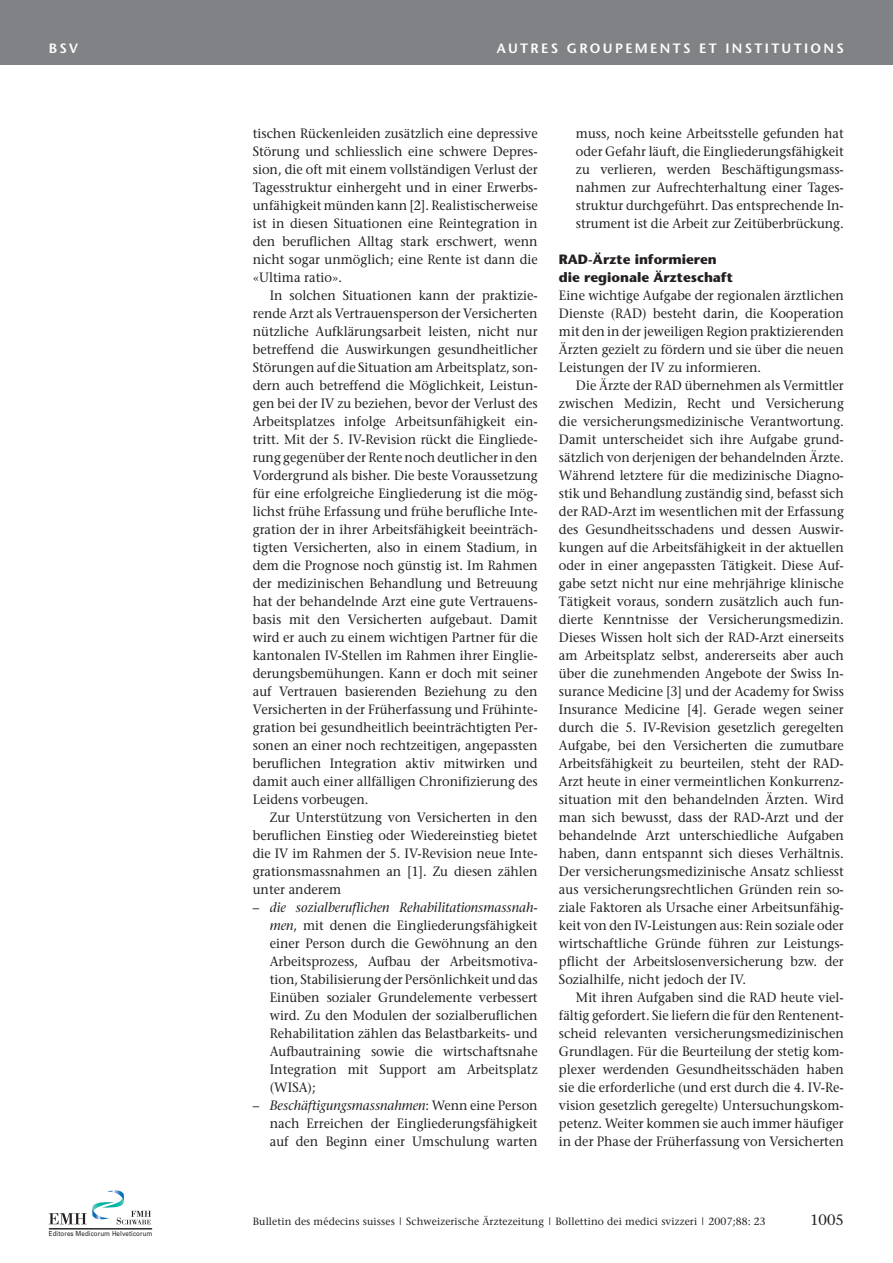
<style>
.page{position:relative;width:893px;height:1263px;background:#fff}
.page>*{position:absolute;margin:0;border:0;box-sizing:border-box;transform-origin:0 0}
.t1{font:15px "Stone Serif";color:#231f20}
.t2{font:13.5px/18px "Stone Serif";color:#231f20;text-align:justify;scale:.95 1}
.t3{font:700 13.5px/18px "Stone Sans";color:#231f20}
.t4{font:600 13.5px "Stone Sans";letter-spacing:.17em;color:#fff}
.t5{font:10.5px "Stone Serif";letter-spacing:.01em;color:#231f20}
.t6{font:6.9px "Univers";letter-spacing:.015em;color:#231f20;scale:.9 1}
.s1{font-style:italic}
</style>
<div class="page">
<svg style="left:49px;top:1190px;width:102px;height:34px"></svg>
<hr style="left:49px;top:1228px;width:103px;height:1px;background:#231f20">
<div style="left:0;top:0;width:893px;height:64px;background:#808285"></div>
<p class="t4" style="left:49px;top:42px;width:31px">BSV</p>
<p class="t4" style="left:497px;top:42px;width:349px">AUTRES GROUPEMENTS ET INSTITUTIONS</p>
<p class="t2" style="left:253px;top:126px;width:301px">tischen Rückenleiden zusätzlich eine depressive Störung und schliesslich eine schwere Depres&shy;sion, die oft mit einem vollständigen Verlust der Tagesstruktur einhergeht und in einer Erwerbs&shy;unfähigkeit münden kann [2]. Realistischerweise ist in diesen Situationen eine Reintegration in den beruflichen Alltag stark erschwert, wenn nicht sogar unmöglich; eine Rente ist dann die «Ultima ratio».</p>
<p class="t2" style="left:253px;top:288px;width:301px;text-indent:17px">In solchen Situationen kann der praktizie&shy;rende Arzt als Vertrauensperson der Versicherten nützliche Aufklärungsarbeit leisten, nicht nur betreffend die Auswirkungen gesundheitlicher Störungen auf die Situation am Arbeitsplatz, son&shy;dern auch betreffend die Möglichkeit, Leistun&shy;gen bei der IV zu beziehen, bevor der Verlust des Arbeitsplatzes infolge Arbeitsunfähigkeit ein&shy;tritt. Mit der 5. IV-Revision rückt die Eingliede&shy;rung gegenüber der Rente noch deutlicher in den Vordergrund als bisher. Die beste Voraussetzung für eine erfolgreiche Eingliederung ist die mög&shy;lichst frühe Erfassung und frühe berufliche Inte&shy;gration der in ihrer Arbeitsfähigkeit beeinträch&shy;tigten Versicherten, also in einem Stadium, in dem die Prognose noch günstig ist. Im Rahmen der medizinischen Behandlung und Betreuung hat der behandelnde Arzt eine gute Vertrauens&shy;basis mit den Versicherten aufgebaut. Damit wird er auch zu einem wichtigen Partner für die kantonalen IV-Stellen im Rahmen ihrer Einglie&shy;derungsbemühungen. Kann er doch mit seiner auf Vertrauen basierenden Beziehung zu den Versicherten in der Früherfassung und Frühinte&shy;gration bei gesundheitlich beeinträchtigten Per&shy;sonen an einer noch rechtzeitigen, angepassten beruflichen Integration aktiv mitwirken und damit auch einer allfälligen Chronifizierung des Leidens vorbeugen.</p>
<p class="t2" style="left:253px;top:810px;width:301px;text-indent:17px">Zur Unterstützung von Versicherten in den beruflichen Einstieg oder Wiedereinstieg bietet die IV im Rahmen der 5. IV-Revision neue Inte&shy;grationsmassnahmen an [1]. Zu diesen zählen unter anderem</p>
<p class="t2" style="left:270px;top:899px;width:284px;text-indent:-17px">– <span class="s1">die sozialberuflichen Rehabilitationsmassnah&shy;men</span>, mit denen die Eingliederungsfähigkeit einer Person durch die Gewöhnung an den Arbeitsprozess, Aufbau der Arbeitsmotiva&shy;tion, Stabilisierung der Persönlichkeit und das Einüben sozialer Grundelemente verbessert wird. Zu den Modulen der sozialberuflichen Rehabilitation zählen das Belastbarkeits- und Aufbautraining sowie die wirtschaftsnahe Integration mit Support am Arbeitsplatz (WISA);</p>
<p class="t2" style="left:270px;top:1097px;width:283px;text-indent:-17px">– <span class="s1">Beschäftigungsmassnahmen</span>: Wenn eine Person nach Erreichen der Eingliederungsfähigkeit auf den Beginn einer Umschulung warten</p>
<p class="t2" style="left:576px;top:125px;width:283px">muss, noch keine Arbeitsstelle gefunden hat oder Gefahr läuft, die Eingliederungsfähigkeit zu verlieren, werden Beschäftigungsmass&shy;nahmen zur Aufrechterhaltung einer Tages&shy;struktur durchgeführt. Das entsprechende In&shy;strument ist die Arbeit zur Zeitüberbrückung.</p>
<p class="t3" style="left:559px;top:252px;width:175px">RAD-Ärzte informieren die regionale Ärzteschaft</p>
<p class="t2" style="left:559px;top:288px;width:301px">Eine wichtige Aufgabe der regionalen ärztlichen Dienste (RAD) besteht darin, die Kooperation mit den in der jeweiligen Region praktizierenden Ärzten gezielt zu fördern und sie über die neuen Leistungen der IV zu informieren.</p>
<p class="t2" style="left:559px;top:378px;width:302px;text-indent:17px">Die Ärzte der RAD übernehmen als Vermittler zwischen Medizin, Recht und Versicherung die versicherungsmedizinische Verantwortung.<br>Damit unterscheidet sich ihre Aufgabe grund&shy;sätzlich von derjenigen der behandelnden Ärzte.<br>Während letztere für die medizinische Diagno&shy;stik und Behandlung zuständig sind, befasst sich der RAD-Arzt im wesentlichen mit der Erfassung des Gesundheitsschadens und dessen Auswir&shy;kungen auf die Arbeitsfähigkeit in der aktuellen oder in einer angepassten Tätigkeit. Diese Auf&shy;gabe setzt nicht nur eine mehrjährige klinische Tätigkeit voraus, sondern zusätzlich auch fun&shy;dierte Kenntnisse der Versicherungsmedizin.<br>Dieses Wissen holt sich der RAD-Arzt einerseits am Arbeitsplatz selbst, andererseits aber auch über die zunehmenden Angebote der Swiss In&shy;surance Medicine [3] und der Academy for Swiss Insurance Medicine [4]. Gerade wegen seiner durch die 5. IV-Revision gesetzlich geregelten Aufgabe, bei den Versicherten die zumutbare Arbeitsfähigkeit zu beurteilen, steht der RAD-Arzt heute in einer vermeintlichen Konkurrenz&shy;situation mit den behandelnden Ärzten. Wird man sich bewusst, dass der RAD-Arzt und der behandelnde Arzt unterschiedliche Aufgaben haben, dann entspannt sich dieses Verhältnis.<br>Der versicherungsmedizinische Ansatz schliesst aus versicherungsrechtlichen Gründen rein so&shy;ziale Faktoren als Ursache einer Arbeitsunfähig&shy;keit von den IV-Leistungen aus: Rein soziale oder wirtschaftliche Gründe führen zur Leistungs&shy;pflicht der Arbeitslosenversicherung bzw. der Sozialhilfe, nicht jedoch der IV.</p>
<p class="t2" style="left:559px;top:990px;width:301px;text-indent:17px">Mit ihren Aufgaben sind die RAD heute viel&shy;fältig gefordert. Sie liefern die für den Rentenent&shy;scheid relevanten versicherungsmedizinischen Grundlagen. Für die Beurteilung der stetig kom&shy;plexer werdenden Gesundheitsschäden haben sie die erforderliche (und erst durch die 4. IV-Re&shy;vision gesetzlich geregelte) Untersuchungskom&shy;petenz. Weiter kommen sie auch immer häufiger in der Phase der Früherfassung von Versicherten</p>
<p class="t6" style="left:49px;top:1229px;width:117px">Editores Medicorum Helveticorum</p>
<p class="t5" style="left:253px;top:1217px;width:515px">Bulletin des médecins suisses | Schweizerische Ärztezeitung | Bollettino dei medici svizzeri | 2007;88: 23</p>
<p class="t1" style="left:810px;top:1213px;width:35px">1005</p>
</div>
